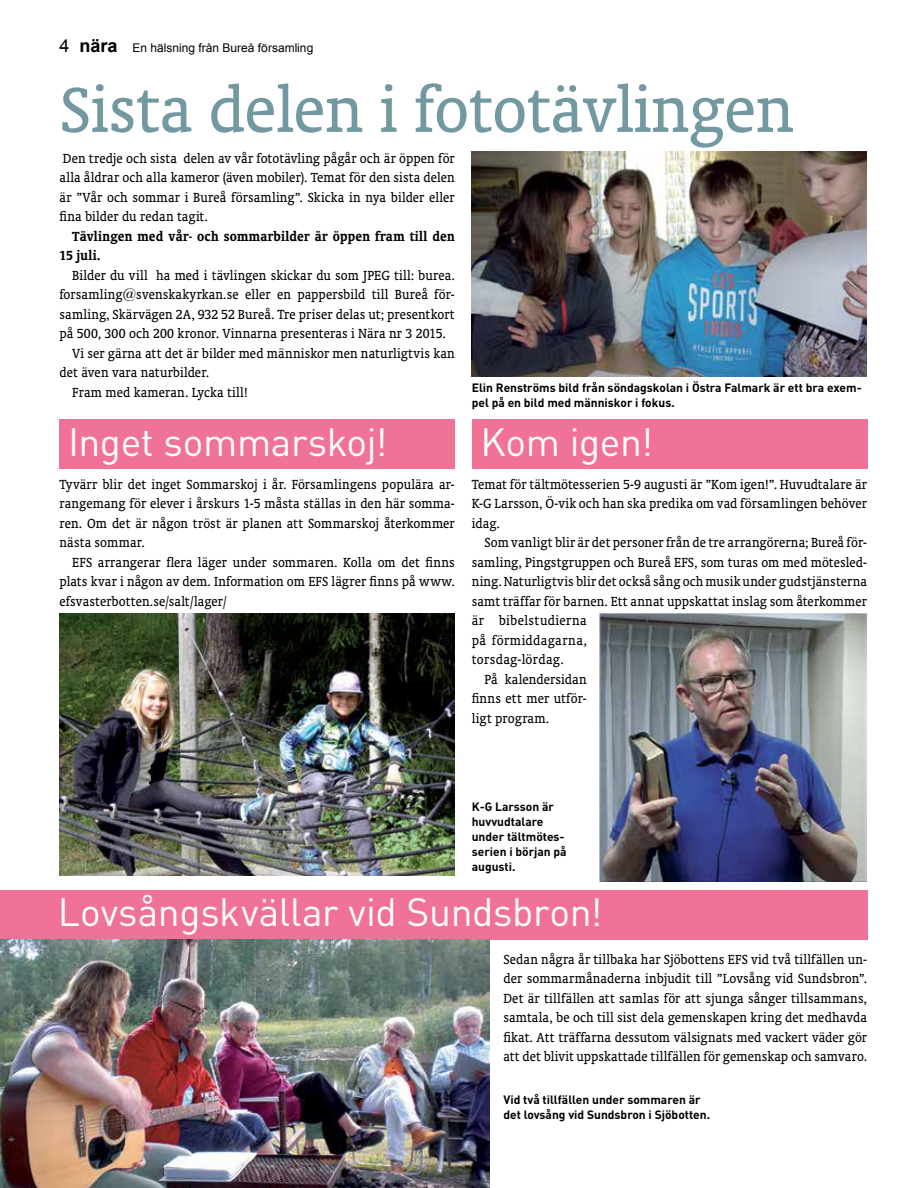
<style>
.page{position:relative;width:918px;height:1188px;background:#fff}
.page>*{position:absolute;margin:0;border:0;box-sizing:border-box;transform-origin:0 0}
.t1{font:72px "Oranda BT";letter-spacing:-.01em;color:#71999f}
.t2{font:39px "DIN";letter-spacing:-.01em;color:#fff}
.t3{font:15px/19.5px "Oranda BT";letter-spacing:.005em;color:#000;text-align:justify;scale:.95 1}
.t4{font:700 15px/19.5px "Oranda BT";letter-spacing:.015em;color:#000;scale:.95 1}
.t5{font:15px "Oranda BT";letter-spacing:.03em;color:#000;scale:.95 1}
.t6{font:700 12px/15px "DIN";color:#000}
.t7{font:12px "Arial";color:#000}
.s1{font-size:18px}
.s2{font-weight:700;font-size:18px}
</style>
<div class="page">
<img style="left:60px;top:613px;width:395px;height:262px">
<img style="left:472px;top:151px;width:395px;height:225px">
<div style="left:60px;top:419px;width:395px;height:50px;background:#f17297"></div>
<div style="left:472px;top:419px;width:395px;height:50px;background:#f17297"></div>
<img style="left:600px;top:614px;width:267px;height:267px">
<div style="left:0;top:890px;width:867px;height:50px;background:#f17297"></div>
<img style="left:0;top:940px;width:490px;height:248px">
<p class="t7" style="left:60px;top:39px;width:255px"><span class="s1">4</span> <span class="s2">nära</span> En hälsning från Bureå församling</p>
<h1 class="t1" style="left:60px;top:68px;width:736px">Sista delen i fototävlingen</h1>
<p class="t3" style="left:60px;top:148px;width:418px">Den tredje och sista delen av vår fototävling pågår och är öppen för alla åldrar och alla kameror (även mobiler). Temat för den sista delen är ”Vår och sommar i Bureå församling”. Skicka in nya bilder eller fina bilder du redan tagit.</p>
<p class="t4" style="left:60px;top:226px;width:418px;text-indent:13px">Tävlingen med vår- och sommarbilder är öppen fram till den<br>15 juli.</p>
<p class="t3" style="left:72px;top:265px;width:404px">Bilder du vill ha med i tävlingen skickar du som JPEG till: burea.</p>
<p class="t3" style="left:60px;top:284px;width:418px">forsamling@svenskakyrkan.se eller en pappersbild till Bureå för-</p>
<p class="t3" style="left:60px;top:304px;width:418px">samling, Skärvägen 2A, 932 52 Bureå. Tre priser delas ut; presentkort</p>
<p class="t3" style="left:60px;top:323px;width:408px">på 500, 300 och 200 kronor. Vinnarna presenteras i Nära nr 3 2015.</p>
<p class="t3" style="left:72px;top:343px;width:404px">Vi ser gärna att det är bilder med människor men naturligtvis kan</p>
<p class="t3" style="left:60px;top:362px;width:159px">det även vara naturbilder.</p>
<p class="t3" style="left:72px;top:382px;width:186px">Fram med kameran. Lycka till!</p>
<p class="t6" style="left:472px;top:379px;width:392px">Elin Renströms bild från söndagskolan i Östra Falmark är ett bra exem&shy;pel på en bild med människor i fokus.</p>
<h2 class="t2" style="left:68px;top:417px;width:321px">Inget sommarskoj!</h2>
<h2 class="t2" style="left:480px;top:417px;width:174px">Kom igen!</h2>
<p class="t3" style="left:60px;top:474px;width:417px">Tyvärr blir det inget Sommarskoj i år. Församlingens populära ar&shy;rangemang för elever i årskurs 1-5 måsta ställas in den här somma&shy;ren. Om det är någon tröst är planen att Sommarskoj återkommer nästa sommar.</p>
<p class="t3" style="left:60px;top:552px;width:417px;text-indent:13px">EFS arrangerar flera läger under sommaren. Kolla om det finns plats kvar i någon av dem. Information om EFS lägrer finns på www. efsvasterbotten.se/salt/lager/</p>
<p class="t3" style="left:472px;top:474px;width:418px">Temat för tältmötesserien 5-9 augusti är ”Kom igen!”. Huvudtalare är K-G Larsson, Ö-vik och han ska predika om vad församlingen behöver idag.</p>
<p class="t3" style="left:485px;top:533px;width:404px">Som vanligt blir är det personer från de tre arrangörerna; Bureå för-</p>
<p class="t3" style="left:472px;top:552px;width:418px">samling, Pingstgruppen och Bureå EFS, som turas om med mötesled-</p>
<p class="t3" style="left:472px;top:572px;width:418px">ning. Naturligtvis blir det också sång och musik under gudstjänsterna</p>
<p class="t3" style="left:472px;top:591px;width:417px">samt träffar för barnen. Ett annat uppskattat inslag som återkommer</p>
<p class="t5" style="left:472px;top:612px;width:123px">är bibelstudierna</p>
<p class="t5" style="left:472px;top:632px;width:123px">på förmiddagarna,</p>
<p class="t3" style="left:472px;top:650px;width:98px">torsdag-lördag.</p>
<p class="t3" style="left:485px;top:669px;width:109px">På kalendersidan</p>
<p class="t3" style="left:472px;top:689px;width:123px">finns ett mer utför-</p>
<p class="t3" style="left:472px;top:708px;width:83px">ligt program.</p>
<p class="t6" style="left:472px;top:798px;width:96px">K-G Larsson är huvvudtalare under tältmötes&shy;serien i början på augusti.</p>
<h2 class="t2" style="left:58px;top:888px;width:546px">Lovsångskvällar vid Sundsbron!</h2>
<p class="t3" style="left:503px;top:949px;width:384px">Sedan några år tillbaka har Sjöbottens EFS vid två tillfällen un&shy;der sommarmånaderna inbjudit till ”Lovsång vid Sundsbron”.<br>Det är tillfällen att samlas för att sjunga sånger tillsammans, samtala, be och till sist dela gemenskapen kring det medhavda fikat. Att träffarna dessutom välsignats med vackert väder gör att det blivit uppskattade tillfällen för gemenskap och samvaro.</p>
<p class="t6" style="left:503px;top:1092px;width:208px">Vid två tillfällen under sommaren är det lovsång vid Sundsbron i Sjöbotten.</p>
</div>
